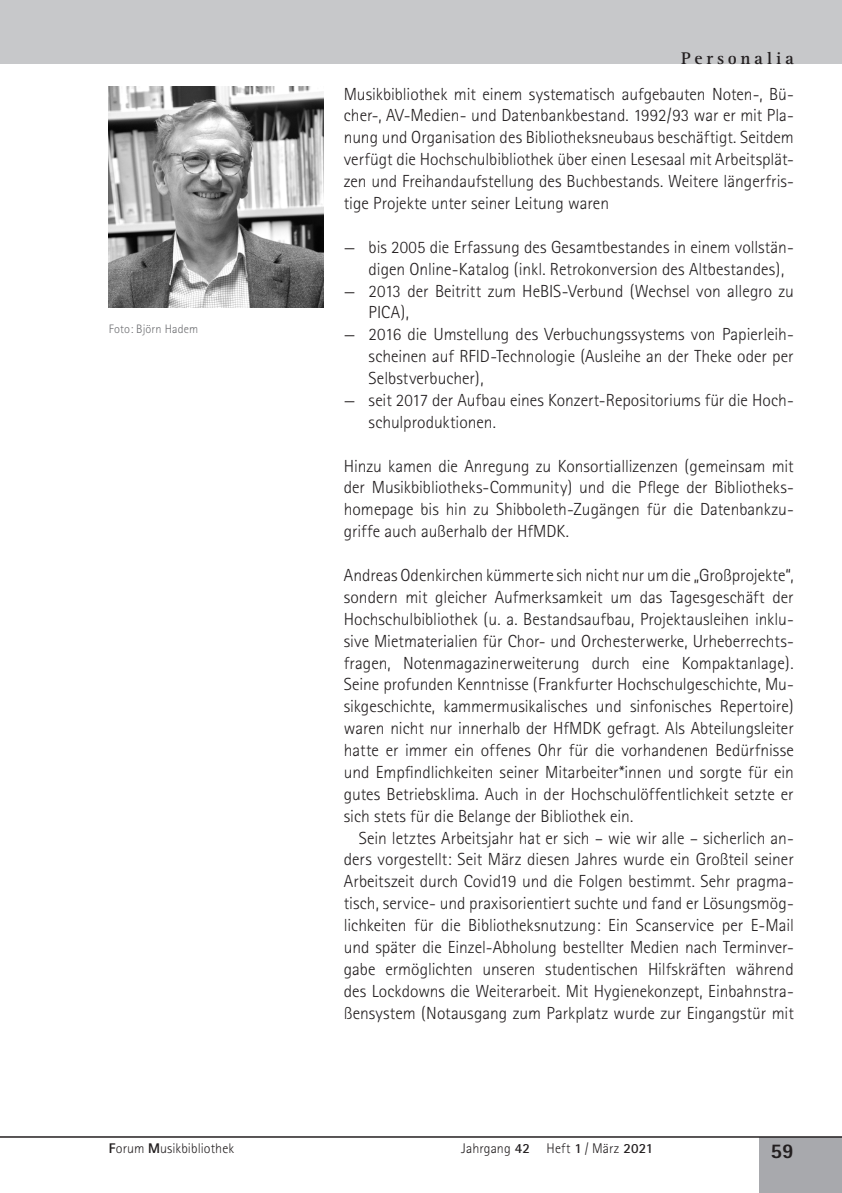
<style>
.page{position:relative;width:842px;height:1193px;background:#fff}
.page>*{position:absolute;margin:0;border:0;box-sizing:border-box;transform-origin:0 0}
.t1{font:800 21px "Rotis Sans Serif";color:#231f20}
.Absatz_ohne_Einzug{font:300 17.5px/21.9px "Rotis Sans Serif";color:#231f20}
.Absatz_mit_Einzug{font:300 17.5px/21.9px "Rotis Sans Serif";letter-spacing:-.005em;color:#231f20;text-align:justify}
.t2{font:700 17.5px "Rotis Serif";letter-spacing:.215em;color:#231f20}
.t3{font:300 14px "Rotis Sans Serif";letter-spacing:.01em;color:#231f20}
.Unterschrift{font:300 12.25px "Rotis Sans Serif";letter-spacing:.015em;color:#6c6d70}
.s1{font-weight:700}
.s2{font-weight:800}
</style>
<div class="page">
<div style="left:759px;top:1137px;width:82px;height:56px;background:#a8a9ad"></div>
<div style="left:0;top:0;width:841px;height:64px;background:#c7c8ca"></div>
<hr style="left:0;top:1136px;width:841px;height:1px;background:#231f20">
<img style="left:109px;top:86px;width:215px;height:221px">
<p class="Unterschrift" style="left:109px;top:321px;width:91px">Foto: Björn Hadem</p>
<p class="t2" style="left:681px;top:48px;width:114px">Personalia</p>
<p class="Absatz_mit_Einzug" style="left:344px;top:83px;width:451px">Musikbibliothek mit einem systematisch aufgebauten Noten-, Bü&shy;cher-, AV-Medien- und Datenbankbestand. 1992/93 war er mit Pla&shy;nung und Organisation des Bibliotheksneubaus beschäftigt. Seitdem verfügt die Hochschulbibliothek über einen Lesesaal mit Arbeitsplät&shy;zen und Freihandaufstellung des Buchbestands. Weitere längerfris&shy;tige Projekte unter seiner Leitung waren</p>
<p class="Absatz_ohne_Einzug" style="left:368px;top:236px;width:426px;text-indent:-25px">— bis 2005 die Erfassung des Gesamtbestandes in einem vollstän&shy;digen Online-Katalog (inkl. Retrokonversion des Altbestandes),</p>
<p class="Absatz_ohne_Einzug" style="left:368px;top:280px;width:426px;text-indent:-25px">— 2013 der Beitritt zum HeBIS-Verbund (Wechsel von allegro zu<br>PICA),</p>
<p class="Absatz_ohne_Einzug" style="left:368px;top:323px;width:426px;text-align:justify;text-indent:-25px">— 2016 die Umstellung des Verbuchungssystems von Papierleih&shy;scheinen auf RFID-Technologie (Ausleihe an der Theke oder per Selbstverbucher),</p>
<p class="Absatz_ohne_Einzug" style="left:368px;top:389px;width:426px;text-indent:-25px">— seit 2017 der Aufbau eines Konzert-Repositoriums für die Hoch&shy;schulproduktionen.</p>
<p class="Absatz_ohne_Einzug" style="left:344px;top:455px;width:451px;text-align:justify">Hinzu kamen die Anregung zu Konsortiallizenzen (gemeinsam mit der Musikbibliotheks-Community) und die Pflege der Bibliotheks&shy;homepage bis hin zu Shibboleth-Zugängen für die Datenbankzu&shy;griffe auch außerhalb der HfMDK.</p>
<p class="Absatz_ohne_Einzug" style="left:344px;top:564px;width:451px;text-align:justify">Andreas Odenkirchen kümmerte sich nicht nur um die „Großprojekte“, sondern mit gleicher Aufmerksamkeit um das Tagesgeschäft der Hochschulbibliothek (u. a. Bestandsaufbau, Projektausleihen inklu&shy;sive Mietmaterialien für Chor- und Orchesterwerke, Urheberrechts&shy;fragen, Notenmagazinerweiterung durch eine Kompaktanlage).<br>Seine profunden Kenntnisse (Frankfurter Hochschulgeschichte, Mu&shy;sikgeschichte, kammermusikalisches und sinfonisches Repertoire) waren nicht nur innerhalb der HfMDK gefragt. Als Abteilungsleiter hatte er immer ein offenes Ohr für die vorhandenen Bedürfnisse und Empfindlichkeiten seiner Mitarbeiter*innen und sorgte für ein gutes Betriebsklima. Auch in der Hochschulöffentlichkeit setzte er sich stets für die Belange der Bibliothek ein.</p>
<p class="Absatz_mit_Einzug" style="left:344px;top:827px;width:451px;text-indent:15px">Sein letztes Arbeitsjahr hat er sich – wie wir alle – sicherlich an&shy;ders vorgestellt: Seit März diesen Jahres wurde ein Großteil seiner Arbeitszeit durch Covid19 und die Folgen bestimmt. Sehr pragma&shy;tisch, service- und praxisorientiert suchte und fand er Lösungsmög&shy;lichkeiten für die Bibliotheksnutzung: Ein Scanservice per E-Mail und später die Einzel-Abholung bestellter Medien nach Terminver&shy;gabe ermöglichten unseren studentischen Hilfskräften während des Lockdowns die Weiterarbeit. Mit Hygienekonzept, Einbahnstra&shy;ßensystem (Notausgang zum Parkplatz wurde zur Eingangstür mit</p>
<p class="t3" style="left:461px;top:1140px;width:193px">Jahrgang <span class="s1">42</span> Heft <span class="s1">1</span> / März <span class="s1">2021</span></p>
<p class="t3" style="left:109px;top:1140px;width:127px"><span class="s2">F</span>orum <span class="s2">M</span>usikbibliothek</p>
<p class="t1" style="left:770px;top:1137px;width:25px">59</p>
</div>
